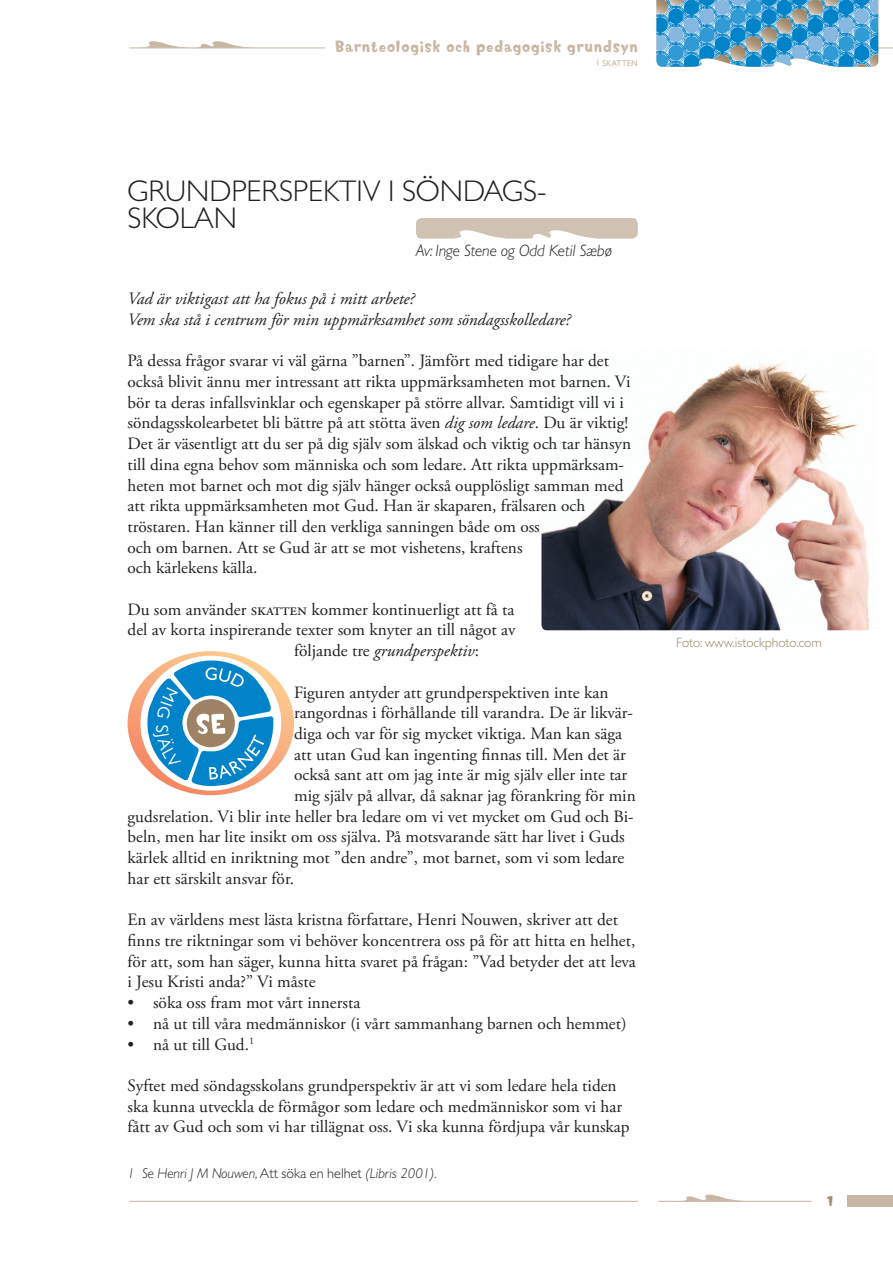
<style>
.page{position:relative;width:893px;height:1263px;background:#fff}
.page>*{position:absolute;margin:0;border:0;box-sizing:border-box;transform-origin:0 0}
.t1{font:300 30px/27px "Gill Sans MT Pro";color:#231f20}
.brodtekst{font:17.25px/20.7px "Adobe Garamond Pro";color:#231f20}
.brodtekst-2{font:italic 17.25px "Adobe Garamond Pro";color:#231f20}
.byline{font:italic 300 16.5px "Gill Sans MT Pro";color:#231f20}
.t2{font:15px "Softie";letter-spacing:.05em;color:#c7b7a4}
.Footnote_text{font:italic 300 14.25px "Gill Sans MT Pro";color:#231f20}
.t3{font:300 13.5px "Gill Sans MT Pro";color:#9d8364}
.t4{font:13.5px "Softie";color:#a48c6f}
.t5{font:12px "Gill Sans MT Pro";color:#c7b7a4}
.s1{font-style:italic}
.s2{font-style:normal}
</style>
<div class="page">
<hr style="left:129px;top:48px;width:509px;height:1px;background:#c7b7a4">
<hr style="left:658px;top:48px;width:235px;height:1px;background:#c7b7a4">
<div style="left:325px;top:37px;width:313px;height:35px;background:#fff"></div>
<svg style="left:133px;top:41px;width:129px;height:7px"></svg>
<div style="left:847px;top:1195px;width:46px;height:12px;background:#c7b7a4"></div>
<hr style="left:129px;top:1201px;width:509px;height:1px;background:#c7b7a4">
<hr style="left:658px;top:1201px;width:153px;height:1px;background:#c7b7a4">
<svg style="left:676px;top:1194px;width:78px;height:7px"></svg>
<img style="left:541px;top:363px;width:329px;height:267px">
<svg style="left:416px;top:218px;width:222px;height:21px;background:#d6cabc"></svg>
<img style="left:656px;top:0;width:222px;height:67px">
<svg style="left:128px;top:651px;width:166px;height:144px"></svg>
<p class="t2" style="left:335px;top:37px;width:304px">Barnteologisk och pedagogisk grundsyn</p>
<p class="t5" style="left:597px;top:56px;width:43px">i skatten</p>
<p class="t1" style="left:128px;top:177px;width:420px">GRUNDPERSPEKTIV I SÖNDAGS-<br>SKOLAN</p>
<p class="byline" style="left:416px;top:240px;width:198px">Av: Inge Stene og Odd Ketil Sæbø</p>
<p class="brodtekst-2" style="left:128px;top:288px;width:289px">Vad är viktigast att ha fokus på i mitt arbete?</p>
<p class="brodtekst-2" style="left:128px;top:309px;width:445px">Vem ska stå i centrum för min uppmärksamhet som söndagsskolledare?</p>
<p class="brodtekst" style="left:128px;top:351px;width:505px">På dessa frågor svarar vi väl gärna ”barnen”. Jämfört med tidigare har det också blivit ännu mer intressant att rikta uppmärksamheten mot barnen. Vi bör ta deras infallsvinklar och egenskaper på större allvar. Samtidigt vill vi i söndagsskolearbetet bli bättre på att stötta även <span class="s1">dig som ledare</span>. Du är viktig!<br>Det är väsentligt att du ser på dig själv som älskad och viktig och tar hänsyn till dina egna behov som människa och som ledare. Att rikta uppmärksam&shy;heten mot barnet och mot dig själv hänger också oupplösligt samman med att rikta uppmärksamheten mot Gud. Han är skaparen, frälsaren och tröstaren. Han känner till den verkliga sanningen både om oss<br>och om barnen. Att se Gud är att se mot vishetens, kraftens<br>och kärlekens källa.</p>
<p class="brodtekst" style="left:128px;top:599px;width:388px">Du som använder skatten kommer kontinuerligt att få ta</p>
<p class="brodtekst" style="left:128px;top:620px;width:390px">del av korta inspirerande texter som knyter an till något av</p>
<p class="brodtekst-2" style="left:294px;top:640px;width:186px"><span class="s2">följande tre</span> grundperspektiv<span class="s2">:</span></p>
<p class="brodtekst" style="left:294px;top:682px;width:316px">Figuren antyder att grundperspektiven inte kan</p>
<p class="brodtekst" style="left:294px;top:703px;width:340px">rangordnas i förhållande till varandra. De är likvär-</p>
<p class="brodtekst" style="left:294px;top:724px;width:329px">diga och var för sig mycket viktiga. Man kan säga</p>
<p class="brodtekst" style="left:294px;top:744px;width:333px">att utan Gud kan ingenting finnas till. Men det är</p>
<p class="brodtekst" style="left:294px;top:765px;width:335px">också sant att om jag inte är mig själv eller inte tar</p>
<p class="brodtekst" style="left:294px;top:786px;width:343px">mig själv på allvar, då saknar jag förankring för min</p>
<p class="brodtekst" style="left:128px;top:806px;width:508px">gudsrelation. Vi blir inte heller bra ledare om vi vet mycket om Gud och Bi-</p>
<p class="brodtekst" style="left:128px;top:827px;width:499px">beln, men har lite insikt om oss själva. På motsvarande sätt har livet i Guds</p>
<p class="brodtekst" style="left:128px;top:848px;width:498px">kärlek alltid en inriktning mot ”den andre”, mot barnet, som vi som ledare</p>
<p class="brodtekst" style="left:128px;top:869px;width:168px">har ett särskilt ansvar för.</p>
<p class="brodtekst" style="left:128px;top:910px;width:510px">En av världens mest lästa kristna författare, Henri Nouwen, skriver att det finns tre riktningar som vi behöver koncentrera oss på för att hitta en helhet, för att, som han säger, kunna hitta svaret på frågan: ”Vad betyder det att leva i Jesu Kristi anda?” Vi måste</p>
<p class="brodtekst" style="left:128px;top:993px;width:234px">• söka oss fram mot vårt innersta</p>
<p class="brodtekst" style="left:128px;top:1013px;width:501px">• nå ut till våra medmänniskor (i vårt sammanhang barnen och hemmet)</p>
<p class="brodtekst" style="left:128px;top:1034px;width:128px">• nå ut till Gud.<sup>1</sup></p>
<p class="brodtekst" style="left:128px;top:1076px;width:504px">Syftet med söndagsskolans grundperspektiv är att vi som ledare hela tiden ska kunna utveckla de förmågor som ledare och medmänniskor som vi har fått av Gud och som vi har tillägnat oss. Vi ska kunna fördjupa vår kunskap</p>
<p class="Footnote_text" style="left:128px;top:1164px;width:311px">1 Se Henri J M Nouwen, <span class="s2">Att söka en helhet</span> (Libris 2001).</p>
<p class="t3" style="left:676px;top:634px;width:147px">Foto: www.istockphoto.com</p>
<p class="t4" style="left:826px;top:1192px;width:10px">1</p>
</div>
